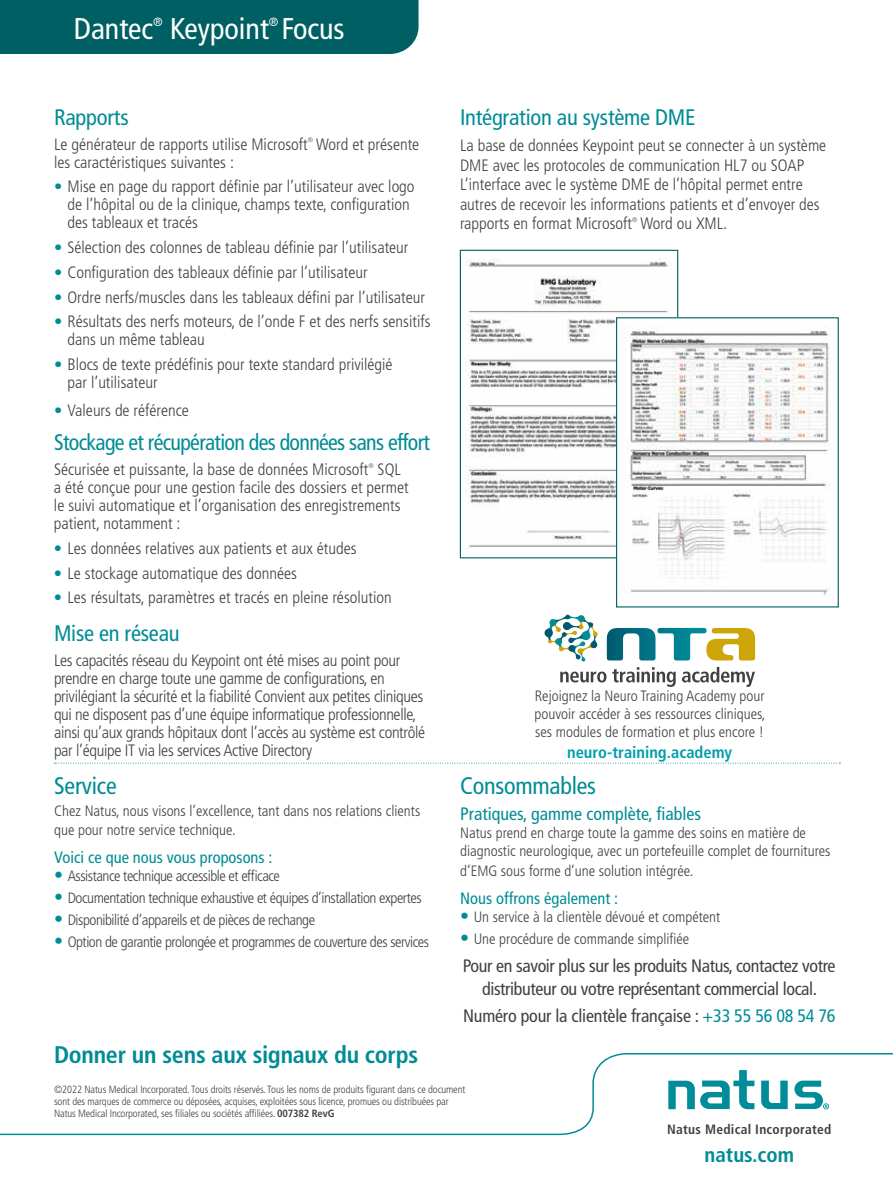
<style>
.page{position:relative;width:893px;height:1188px;background:#fff}
.page>*{position:absolute;margin:0;border:0;box-sizing:border-box;transform-origin:0 0}
.t1{font:condensed 30px "Frutiger LT Std";color:#fff}
.t2{font:700 condensed 24px "Frutiger LT Std";letter-spacing:-.01em;color:#008c95}
.t3{font:condensed 24px "Frutiger LT Std";letter-spacing:-.01em;color:#008c95}
.t4{font:condensed 22.5px "Frutiger LT Std";letter-spacing:-.02em;color:#008c95}
.t5{font:700 condensed 21px "Frutiger LT Std";color:#008c95}
.t6{font:condensed 18px/22.5px "Frutiger LT Std";letter-spacing:-.02em;color:#414042;text-align:center}
.t7{font:condensed 18px "Frutiger LT Std";color:#008c95}
.t8{font:300 condensed 16.5px/18px "Frutiger LT Std";color:#414042}
.t9{font:300 condensed 16.5px/18px "Frutiger LT Std";letter-spacing:-.02em;color:#414042}
.t10{font:condensed 16.5px "Frutiger LT Std";color:#008c95}
.t11{font:700 condensed 16.5px "Frutiger LT Std";color:#009fac}
.t12{font:300 condensed 15px/18px "Frutiger LT Std";color:#414042}
.t13{font:300 condensed 15px "Frutiger LT Std";letter-spacing:-.03em;color:#414042}
.t14{font:700 condensed 13.5px "Frutiger LT Std";letter-spacing:.02em;color:#414042}
.t15{font:condensed 12px "Frutiger LT Std";color:#fff}
.t16{font:300 condensed 10.5px/12px "Frutiger LT Std";letter-spacing:-.01em;color:#414042}
.t17{font:300 condensed 6.6px "Frutiger LT Std";color:#414042}
.s1{font-weight:400;color:#008c95}
.s2{font-weight:400;font-stretch:normal;font-size:18px;color:#008c95}
.s3{color:#008c95}
.s4{font-weight:700}
</style>
<div class="page">
<svg style="left:0;top:1053px;width:893px;height:83px"></svg>
<svg style="left:761px;top:1081px;width:27px;height:28px"></svg>
<svg style="left:668px;top:1070px;width:86px;height:39px"></svg>
<svg style="left:794px;top:1081px;width:35px;height:28px"></svg>
<div style="left:0;top:0;width:418px;height:54px;background:#005f62"></div>
<img style="left:466px;top:258px;width:203px;height:289px">
<div style="left:460px;top:250px;width:218px;height:308px;border:1px solid #005f62"></div>
<img style="left:618px;top:319px;width:211px;height:277px">
<div style="left:616px;top:317px;width:223px;height:291px;border:1px solid #005f62"></div>
<svg style="left:54px;top:763px;width:786px;height:1px"></svg>
<svg style="left:544px;top:614px;width:211px;height:73px"></svg>
<h1 class="t1" style="left:74px;top:11px;width:81px">Dantec</h1>
<p class="t15" style="left:153px;top:14px;width:11px">®</p>
<h1 class="t1" style="left:170px;top:11px;width:176px">Keypoint Focus</h1>
<p class="t15" style="left:269px;top:14px;width:11px">®</p>
<h3 class="t4" style="left:54px;top:104px;width:76px">Rapports</h3>
<p class="t8" style="left:54px;top:135px;width:255px">Le générateur de rapports utilise Microsoft</p>
<p class="t17" style="left:308px;top:136px;width:7px">®</p>
<p class="t8" style="left:316px;top:135px;width:105px">Word et présente</p>
<p class="t8" style="left:54px;top:153px;width:181px">les caractéristiques suivantes :</p>
<p class="t8" style="left:67px;top:178px;width:349px;text-indent:-13px"><span class="s1">•</span> Mise en page du rapport définie par l’utilisateur avec logo de l’hôpital ou de la clinique, champs texte, configuration des tableaux et tracés</p>
<p class="t8" style="left:54px;top:239px;width:356px"><span class="s1">•</span> Sélection des colonnes de tableau définie par l’utilisateur</p>
<p class="t8" style="left:54px;top:263px;width:315px"><span class="s1">•</span> Configuration des tableaux définie par l’utilisateur</p>
<p class="t8" style="left:54px;top:288px;width:372px"><span class="s1">•</span> Ordre nerfs/muscles dans les tableaux défini par l’utilisateur</p>
<p class="t8" style="left:67px;top:313px;width:364px;text-indent:-13px"><span class="s1">•</span> Résultats des nerfs moteurs, de l’onde F et des nerfs sensitifs dans un même tableau</p>
<p class="t8" style="left:67px;top:356px;width:327px;text-indent:-13px"><span class="s1">•</span> Blocs de texte prédéfinis pour texte standard privilégié par l’utilisateur</p>
<p class="t8" style="left:54px;top:401px;width:136px"><span class="s1">•</span> Valeurs de référence</p>
<h3 class="t4" style="left:54px;top:429px;width:378px">Stockage et récupération des données sans effort</h3>
<p class="t8" style="left:54px;top:461px;width:316px">Sécurisée et puissante, la base de données Microsoft</p>
<p class="t17" style="left:368px;top:462px;width:7px">®</p>
<p class="t8" style="left:54px;top:461px;width:356px;text-indent:324px">SQL a été conçue pour une gestion facile des dossiers et permet le suivi automatique et l’organisation des enregistrements patient, notamment :</p>
<p class="t8" style="left:54px;top:539px;width:304px"><span class="s1">•</span> Les données relatives aux patients et aux études</p>
<p class="t8" style="left:54px;top:564px;width:244px"><span class="s1">•</span> Le stockage automatique des données</p>
<p class="t8" style="left:54px;top:589px;width:339px"><span class="s1">•</span> Les résultats, paramètres et tracés en pleine résolution</p>
<h3 class="t4" style="left:54px;top:620px;width:127px">Mise en réseau</h3>
<p class="t9" style="left:54px;top:651px;width:373px">Les capacités réseau du Keypoint ont été mises au point pour prendre en charge toute une gamme de configurations, en privilégiant la sécurité et la fiabilité Convient aux petites cliniques qui ne disposent pas d’une équipe informatique professionnelle, ainsi qu’aux grands hôpitaux dont l’accès au système est contrôlé par l’équipe IT via les services Active Directory</p>
<h2 class="t3" style="left:54px;top:772px;width:64px">Service</h2>
<p class="t12" style="left:54px;top:801px;width:368px;line-height:19.5px">Chez Natus, nous visons l’excellence, tant dans nos relations clients que pour notre service technique.</p>
<p class="t10" style="left:54px;top:848px;width:220px">Voici ce que nous vous proposons :</p>
<p class="t13" style="left:54px;top:868px;width:227px"><span class="s2">•</span> Assistance technique accessible et efficace</p>
<p class="t13" style="left:54px;top:890px;width:369px"><span class="s2">•</span> Documentation technique exhaustive et équipes d’installation expertes</p>
<p class="t13" style="left:54px;top:912px;width:262px"><span class="s2">•</span> Disponibilité d’appareils et de pièces de rechange</p>
<p class="t13" style="left:54px;top:934px;width:376px"><span class="s2">•</span> Option de garantie prolongée et programmes de couverture des services</p>
<h2 class="t2" style="left:54px;top:1041px;width:366px">Donner un sens aux signaux du corps</h2>
<h3 class="t4" style="left:460px;top:104px;width:237px">Intégration au système DME</h3>
<p class="t8" style="left:460px;top:136px;width:368px;line-height:19.5px">La base de données Keypoint peut se connecter à un système DME avec les protocoles de communication HL7 ou SOAP L’interface avec le système DME de l’hôpital permet entre autres de recevoir les informations patients et d’envoyer des rapports en format Microsoft</p>
<p class="t17" style="left:632px;top:216px;width:7px">®</p>
<p class="t8" style="left:640px;top:215px;width:88px">Word ou XML.</p>
<p class="t12" style="left:534px;top:687px;width:232px;text-align:justify">Rejoignez la Neuro Training Academy pour pouvoir accéder à ses ressources cliniques, ses modules de formation et plus encore !</p>
<p class="t11" style="left:567px;top:742px;width:167px">neuro-training.academy</p>
<h2 class="t3" style="left:460px;top:772px;width:138px">Consommables</h2>
<p class="t7" style="left:460px;top:804px;width:242px">Pratiques, gamme complète, fiables</p>
<p class="t12" style="left:460px;top:824px;width:372px">Natus prend en charge toute la gamme des soins en matière de diagnostic neurologique, avec un portefeuille complet de fournitures</p>
<p class="t12" style="left:460px;top:862px;width:235px">d’EMG sous forme d’une solution intégrée.</p>
<p class="t10" style="left:460px;top:888px;width:159px">Nous offrons également :</p>
<p class="t12" style="left:460px;top:908px;width:262px"><span class="s2">•</span> Un service à la clientèle dévoué et compétent</p>
<p class="t12" style="left:460px;top:930px;width:231px"><span class="s2">•</span> Une procédure de commande simplifiée</p>
<p class="t6" style="left:463px;top:955px;width:374px">Pour en savoir plus sur les produits Natus, contactez votre distributeur ou votre représentant commercial local.</p>
<p class="t6" style="left:463px;top:1005px;width:374px">Numéro pour la clientèle française : <span class="s3">+33 55 56 08 54 76</span></p>
<p class="t16" style="left:54px;top:1084px;width:413px">©2022 Natus Medical Incorporated. Tous droits réservés. Tous les noms de produits figurant dans ce document sont des marques de commerce ou déposées, acquises, exploitées sous licence, promues ou distribuées par<br>Natus Medical Incorporated, ses filiales ou sociétés affiliées. <span class="s4">007382 RevG</span></p>
<p class="t14" style="left:667px;top:1121px;width:166px">Natus Medical Incorporated</p>
<p class="t5" style="left:705px;top:1142px;width:91px">natus.com</p>
</div>
